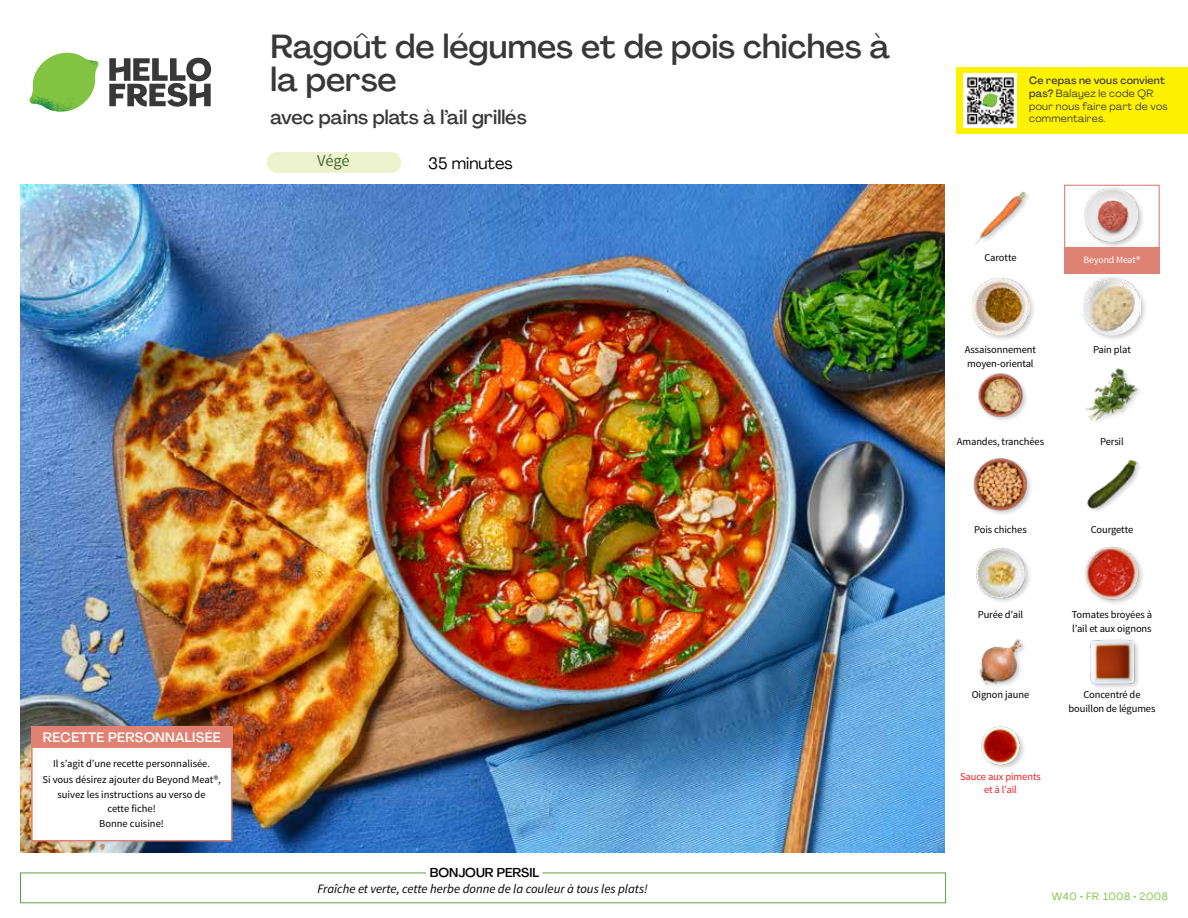
<style>
.page{position:relative;width:1188px;height:918px;background:#fff}
.page>*{position:absolute;margin:0;border:0;box-sizing:border-box;transform-origin:0 0}
.t1{font:500 33px/33px "Agrandir";color:#383839}
.t2{font:500 19.5px "Agrandir";color:#383839}
.t3{font:16.5px "Agrandir";color:#000}
.t4{font:16.5px "Source Sans Pro";color:#476b32}
.t5{font:500 13.5px "Agrandir";letter-spacing:.02em;color:#fff}
.t6{font:italic 12.75px "Source Sans Pro";color:#000}
.t7{font:500 12.75px "Agrandir";color:#000}
.t8{font:10.5px/13.5px "Source Sans Pro";letter-spacing:-.01em;color:#000;text-align:center}
.t9{font:10.5px/12.8px "Agrandir";letter-spacing:.02em;color:#414042}
.t10{font:10.5px/13.5px "Source Sans Pro";letter-spacing:-.01em;color:#ed1d24;text-align:center}
.t11{font:10.5px "Agrandir";letter-spacing:.05em;color:#82c341}
.t12{font:9.75px "Source Sans Pro";letter-spacing:-.01em;color:#fff}
.s1{font-weight:500}
</style>
<div class="page">
<svg style="left:109px;top:57px;width:102px;height:50px"></svg>
<svg style="left:34px;top:53px;width:62px;height:40px"></svg>
<img style="left:67px;top:53px;width:32px;height:26px">
<img style="left:33px;top:75px;width:59px;height:11px">
<img style="left:29px;top:79px;width:61px;height:33px">
<img style="left:65px;top:86px;width:27px;height:25px">
<div style="left:20px;top:873px;width:926px;height:30px;border:1px solid #609f43"></div>
<div style="left:426px;top:865px;width:116px;height:15px;background:#fff"></div>
<img style="left:21px;top:184px;width:924px;height:668px">
<div style="left:267px;top:152px;width:134px;height:21px;background:#edf3cd;border-radius:10px"></div>
<img style="left:981px;top:726px;width:43px;height:43px">
<img style="left:1090px;top:639px;width:49px;height:49px">
<img style="left:979px;top:639px;width:45px;height:47px">
<div style="left:1084px;top:545px;width:61px;height:61px;background:#000;opacity:.2"></div>
<img style="left:1084px;top:545px;width:57px;height:57px">
<div style="left:975px;top:547px;width:57px;height:57px;background:#000;opacity:.2"></div>
<img style="left:975px;top:548px;width:51px;height:50px">
<div style="left:1087px;top:460px;width:56px;height:54px;background:#000;opacity:.2"></div>
<img style="left:1087px;top:460px;width:50px;height:49px">
<div style="left:973px;top:457px;width:60px;height:60px;background:#000;opacity:.2"></div>
<img style="left:973px;top:457px;width:56px;height:56px">
<img style="left:1085px;top:368px;width:54px;height:53px">
<img style="left:978px;top:373px;width:49px;height:47px">
<div style="left:1082px;top:276px;width:65px;height:66px;background:#000;opacity:.2"></div>
<img style="left:1083px;top:278px;width:58px;height:57px">
<div style="left:971px;top:277px;width:65px;height:65px;background:#000;opacity:.2"></div>
<img style="left:972px;top:278px;width:57px;height:57px">
<div style="left:1083px;top:187px;width:62px;height:61px;background:#000;opacity:.2"></div>
<img style="left:1083px;top:187px;width:58px;height:57px">
<img style="left:975px;top:191px;width:53px;height:53px">
<div style="left:1064px;top:185px;width:96px;height:72px;border:1px solid #df8273"></div>
<div style="left:1064px;top:247px;width:96px;height:27px;background:#df8273"></div>
<div style="left:31px;top:726px;width:201px;height:115px;background:#fff;border:2px solid #df8273"></div>
<div style="left:31px;top:726px;width:202px;height:22px;background:#df8273"></div>
<div style="left:956px;top:67px;width:232px;height:67px;background:#fff200"></div>
<img style="left:964px;top:74px;width:52px;height:54px">
<svg style="left:982px;top:93px;width:16px;height:14px"></svg>
<h1 class="t1" style="left:271px;top:30px;width:621px">Ragoût de légumes et de pois chiches à la perse</h1>
<h2 class="t2" style="left:271px;top:105px;width:258px">avec pains plats à l’ail grillés</h2>
<h3 class="t4" style="left:317px;top:151px;width:34px">Végé</h3>
<h3 class="t3" style="left:428px;top:153px;width:86px">35 minutes</h3>
<p class="t5" style="left:43px;top:729px;width:179px">RECETTE PERSONNALISÉE</p>
<p class="t8" style="left:42px;top:756px;width:180px;line-height:15.6px">Il s’agit d’une recette personnalisée.<br>Si vous désirez ajouter du Beyond Meat®, suivez les instructions au verso de</p>
<p class="t8" style="left:99px;top:801px;width:66px;line-height:15.6px">cette fiche!<br>Bonne cuisine!</p>
<p class="t7" style="left:430px;top:864px;width:111px">BONJOUR PERSIL</p>
<p class="t6" style="left:317px;top:881px;width:332px">Fraîche et verte, cette herbe donne de la couleur à tous les plats!</p>
<p class="t9" style="left:1029px;top:74px;width:140px"><span class="s1">Ce repas ne vous convient pas?</span> Balayez le code QR pour nous faire part de vos commentaires.</p>
<p class="t8" style="left:984px;top:251px;width:34px">Carotte</p>
<p class="t12" style="left:1084px;top:253px;width:58px">Beyond Meat®</p>
<p class="t8" style="left:965px;top:343px;width:73px;text-align:left">Assaisonnement moyen-oriental</p>
<p class="t8" style="left:957px;top:435px;width:89px">Amandes, tranchées</p>
<p class="t8" style="left:1093px;top:343px;width:39px">Pain plat</p>
<p class="t8" style="left:1100px;top:435px;width:25px">Persil</p>
<p class="t8" style="left:974px;top:522px;width:54px">Pois chiches</p>
<p class="t8" style="left:1091px;top:522px;width:44px">Courgette</p>
<p class="t8" style="left:978px;top:608px;width:47px">Purée d’ail</p>
<p class="t8" style="left:972px;top:688px;width:59px">Oignon jaune</p>
<p class="t10" style="left:960px;top:770px;width:82px">Sauce aux piments et à l’ail</p>
<p class="t8" style="left:1072px;top:608px;width:82px;text-align:left">Tomates broyées à l’ail et aux oignons</p>
<p class="t8" style="left:1068px;top:688px;width:89px">Concentré de bouillon de légumes</p>
<p class="t11" style="left:1052px;top:890px;width:117px">W40 • FR 1008 • 2008</p>
</div>
